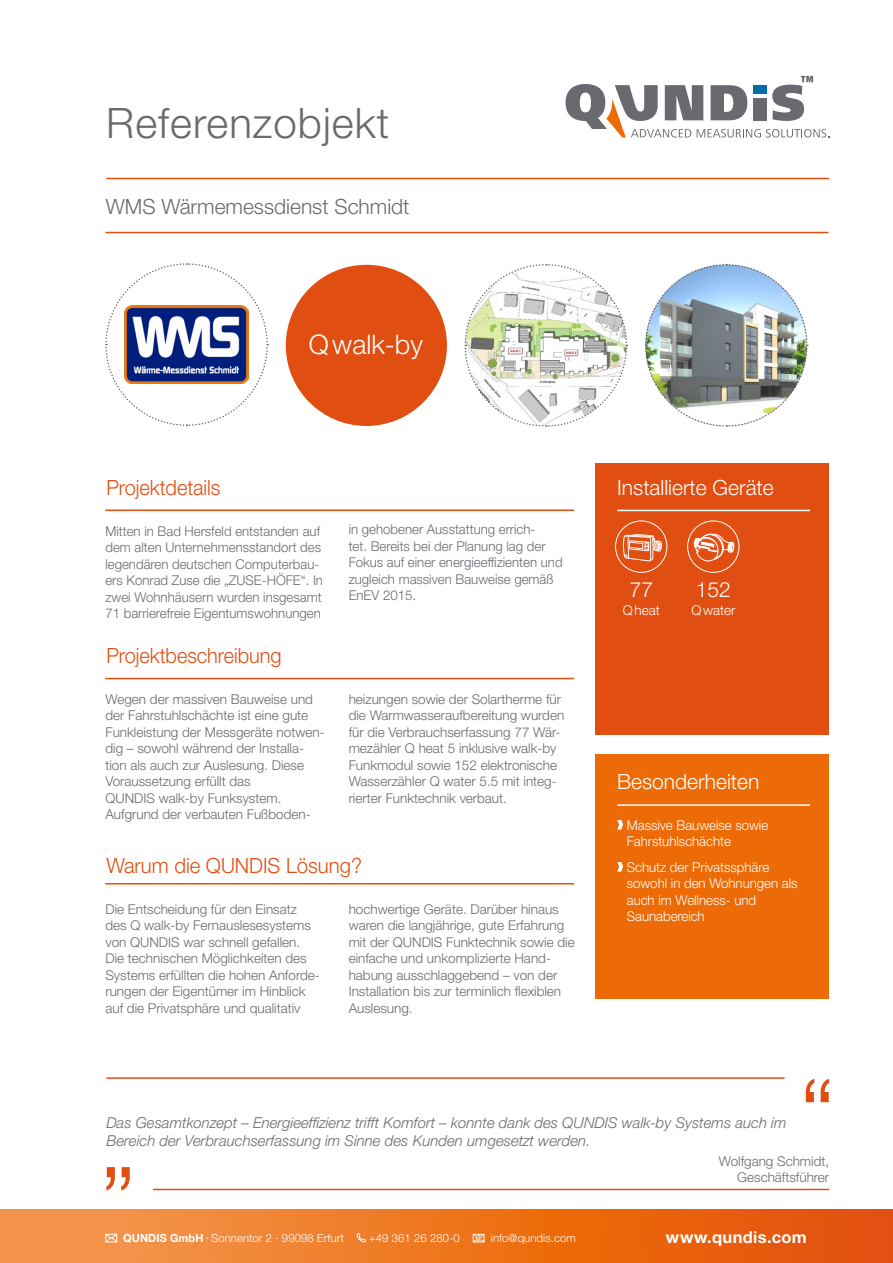
<style>
.page{position:relative;width:893px;height:1263px;background:#fff}
.page>*{position:absolute;margin:0;border:0;box-sizing:border-box;transform-origin:0 0}
.t1{font:300 42px "Helvetica Neue LT Pro";letter-spacing:.025em;color:#696a6f}
.t2{font:300 27px "Helvetica Neue LT Pro";color:#fff}
.t3{font:300 21px "Helvetica Neue LT Pro";color:#fff}
.t4{font:300 21px "Helvetica Neue LT Pro";color:#e14e12;scale:.95 1}
.t5{font:300 21px "Helvetica Neue LT Pro";color:#696a6f}
.t6{font:300 21px "Helvetica Neue LT Pro";color:#e14e12}
.t7{font:700 16.5px "Helvetica Neue LT Pro";letter-spacing:.02em;color:#fff}
.t8{font:italic 300 15px/18px "Helvetica Neue LT Pro";color:#696a6f}
.t9{font:300 13.5px/16.5px "Helvetica Neue LT Pro";color:#696a6f}
.t10{font:300 13.5px/16.5px "Helvetica Neue LT Pro";color:#fff}
.t11{font:300 11.25px "Helvetica Neue LT Pro";letter-spacing:.01em;color:#fff}
.s1{font-weight:700}
.s2{font-family:"Myriad Pro";font-weight:400}
</style>
<div class="page">
<hr style="left:105px;top:509px;width:469px;height:2px;background:#e14e12">
<hr style="left:105px;top:678px;width:469px;height:1px;background:#e14e12">
<hr style="left:105px;top:883px;width:469px;height:1px;background:#e14e12">
<hr style="left:106px;top:1077px;width:678px;height:2px;background:#e14e12">
<svg style="left:806px;top:1079px;width:23px;height:23px"></svg>
<hr style="left:153px;top:1189px;width:676px;height:1px;background:#e14e12">
<svg style="left:106px;top:1167px;width:24px;height:23px"></svg>
<svg style="left:0;top:1210px;width:893px;height:53px;background:#ec7423"></svg>
<svg style="left:566px;top:76px;width:263px;height:62px"></svg>
<hr style="left:106px;top:178px;width:723px;height:1px;background:#e14e12">
<hr style="left:105px;top:232px;width:723px;height:1px;background:#e14e12">
<div style="left:595px;top:755px;width:234px;height:244px;background:#ed6b06"></div>
<div style="left:595px;top:463px;width:234px;height:272px;background:#e14e12"></div>
<svg style="left:617px;top:820px;width:6px;height:9px"></svg>
<svg style="left:617px;top:862px;width:6px;height:9px"></svg>
<hr style="left:617px;top:804px;width:193px;height:2px;background:#fff">
<hr style="left:617px;top:510px;width:193px;height:1px;background:#fff">
<div style="left:615px;top:521px;width:52px;height:52px;border:1px solid #fff;border-radius:50%"></div>
<svg style="left:623px;top:530px;width:39px;height:32px"></svg>
<div style="left:687px;top:521px;width:52px;height:52px;border:1px solid #fff;border-radius:50%"></div>
<svg style="left:693px;top:533px;width:41px;height:29px"></svg>
<svg style="left:464px;top:264px;width:164px;height:163px"></svg>
<img style="left:645px;top:264px;width:163px;height:163px">
<div style="left:286px;top:265px;width:161px;height:161px;background:#e14e12;border-radius:50%"></div>
<svg style="left:105px;top:1233px;width:12px;height:9px"></svg>
<svg style="left:356px;top:1233px;width:10px;height:9px"></svg>
<svg style="left:472px;top:1233px;width:13px;height:9px"></svg>
<svg style="left:105px;top:263px;width:164px;height:163px"></svg>
<h1 class="t1" style="left:106px;top:98px;width:284px">Referenzobjekt</h1>
<h3 class="t5" style="left:106px;top:193px;width:305px">WMS Wärmemessdienst Schmidt</h3>
<h2 class="t2" style="left:309px;top:328px;width:115px">Qwalk-by</h2>
<h3 class="t4" style="left:106px;top:475px;width:122px">Projektdetails</h3>
<p class="t9" style="left:105px;top:522px;width:219px">Mitten in Bad Hersfeld entstanden auf dem alten Unternehmensstandort des legendären deutschen Computerbau&shy;ers Konrad Zuse die „ZUSE-HÖFE“. In zwei Wohnhäusern wurden insgesamt 71 barrierefreie Eigentumswohnungen</p>
<h3 class="t4" style="left:106px;top:643px;width:186px">Projektbeschreibung</h3>
<p class="t9" style="left:105px;top:690px;width:221px">Wegen der massiven Bauweise und der Fahrstuhlschächte ist eine gute Funkleistung der Messgeräte notwen&shy;dig – sowohl während der Installa&shy;tion als auch zur Auslesung. Diese Voraussetzung erfüllt das<br>QUNDIS walk-by Funksystem.<br>Aufgrund der verbauten Fußboden-</p>
<p class="t9" style="left:349px;top:521px;width:215px">in gehobener Ausstattung errich-<br>tet. Bereits bei der Planung lag der<br>Fokus auf einer energieeffizienten und zugleich massiven Bauweise gemäß<br>EnEV 2015.</p>
<p class="t9" style="left:349px;top:690px;width:217px">heizungen sowie der Solartherme für die Warmwasseraufbereitung wurden für die Verbrauchserfassung 77 Wär&shy;mezähler Q heat 5 inklusive walk-by Funkmodul sowie 152 elektronische Wasserzähler Q water 5.5 mit integ&shy;rierter Funktechnik verbaut.</p>
<h3 class="t6" style="left:106px;top:853px;width:257px">Warum die QUNDIS Lösung?</h3>
<p class="t9" style="left:105px;top:900px;width:216px">Die Entscheidung für den Einsatz des Q walk-by Fernauslesesystems von QUNDIS war schnell gefallen.<br>Die technischen Möglichkeiten des Systems erfüllten die hohen Anforde&shy;rungen der Eigentümer im Hinblick auf die Privatsphäre und qualitativ</p>
<p class="t9" style="left:349px;top:900px;width:228px">hochwertige Geräte. Darüber hinaus waren die langjährige, gute Erfahrung mit der QUNDIS Funktechnik sowie die einfache und unkomplizierte Hand&shy;habung ausschlaggebend – von der Installation bis zur terminlich flexiblen Auslesung.</p>
<h3 class="t3" style="left:617px;top:475px;width:158px">Installierte Geräte</h3>
<h3 class="t3" style="left:630px;top:577px;width:25px">77</h3>
<p class="t10" style="left:623px;top:602px;width:38px">Qheat</p>
<h3 class="t3" style="left:696px;top:577px;width:37px">152</h3>
<p class="t10" style="left:691px;top:602px;width:45px">Qwater</p>
<h3 class="t3" style="left:617px;top:769px;width:143px">Besonderheiten</h3>
<p class="t10" style="left:627px;top:816px;width:143px">Massive Bauweise sowie<br>Fahrstuhlschächte</p>
<p class="t10" style="left:627px;top:858px;width:172px">Schutz der Privatssphäre sowohl in den Wohnungen als auch im Wellness- und<br>Saunabereich</p>
<p class="t8" style="left:106px;top:1113px;width:682px">Das Gesamtkonzept – Energieeffizienz trifft Komfort – konnte dank des QUNDIS walk-by Systems auch im<br>Bereich der Verbrauchserfassung im Sinne des Kunden umgesetzt werden.</p>
<p class="t9" style="left:719px;top:1153px;width:112px;text-align:right">Wolfgang Schmidt,<br>Geschäftsführer</p>
<p class="t11" style="left:123px;top:1231px;width:222px"><span class="s1">QUNDIS GmbH</span> <span class="s2">·</span> Sonnentor 2 · 99098 Erfurt</p>
<p class="t11" style="left:369px;top:1231px;width:92px">+49 361 26 280-0</p>
<p class="t11" style="left:491px;top:1231px;width:86px">info@qundis.com</p>
<p class="t7" style="left:666px;top:1226px;width:143px">www.qundis.com</p>
</div>
